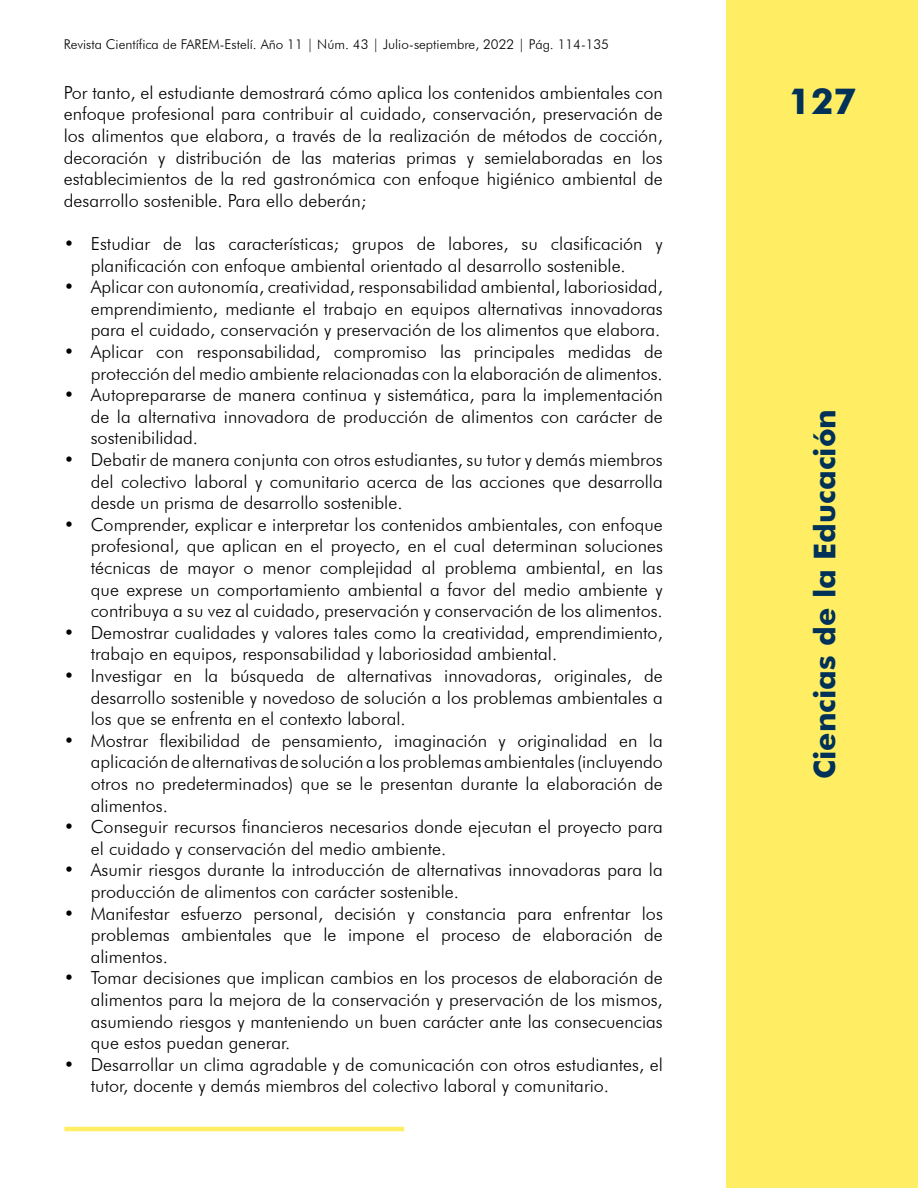
<style>
.page{position:relative;width:918px;height:1188px;background:#fff}
.page>*{position:absolute;margin:0;border:0;box-sizing:border-box;transform-origin:0 0}
.t1{font:700 36px "Futura BT";color:#003158}
.t2{font:700 30px "Futura BT";color:#003158}
.t3{font:300 18px/21.6px "Futura BT";color:#000;text-align:justify}
.t4{font:300 13.5px "Futura BT";color:#000}
</style>
<div class="page">
<div style="left:727px;top:0;width:191px;height:1188px;background:#ffee64"></div>
<hr style="left:64px;top:1127px;width:340px;height:4px;background:#ffee64">
<p class="t4" style="left:64px;top:36px;width:547px">Revista Científica de FAREM-Estelí. Año 11 | Núm. 43 | Julio-septiembre, 2022 | Pág. 114-135</p>
<p class="t3" style="left:64px;top:81px;width:601px">Por tanto, el estudiante demostrará cómo aplica los contenidos ambientales con enfoque profesional para contribuir al cuidado, conservación, preservación de los alimentos que elabora, a través de la realización de métodos de cocción, decoración y distribución de las materias primas y semielaboradas en los establecimientos de la red gastronómica con enfoque higiénico ambiental de desarrollo sostenible. Para ello deberán;</p>
<p class="t3" style="left:64px;top:233px;width:601px;text-align:center">• Estudiar de las características; grupos de labores, su clasificación y planificación con enfoque ambiental orientado al desarrollo sostenible.</p>
<p class="t3" style="left:91px;top:276px;width:574px;text-indent:-27px">• Aplicar con autonomía, creatividad, responsabilidad ambiental, laboriosidad, emprendimiento, mediante el trabajo en equipos alternativas innovadoras para el cuidado, conservación y preservación de los alimentos que elabora.</p>
<p class="t3" style="left:64px;top:341px;width:601px;text-align:right">• Aplicar con responsabilidad, compromiso las principales medidas de protección del medio ambiente relacionadas con la elaboración de alimentos.</p>
<p class="t3" style="left:91px;top:384px;width:574px;text-indent:-27px">• Autoprepararse de manera continua y sistemática, para la implementación de la alternativa innovadora de producción de alimentos con carácter de sostenibilidad.</p>
<p class="t3" style="left:91px;top:449px;width:574px;text-indent:-27px">• Debatir de manera conjunta con otros estudiantes, su tutor y demás miembros del colectivo laboral y comunitario acerca de las acciones que desarrolla desde un prisma de desarrollo sostenible.</p>
<p class="t3" style="left:91px;top:513px;width:574px;text-indent:-27px">• Comprender, explicar e interpretar los contenidos ambientales, con enfoque profesional, que aplican en el proyecto, en el cual determinan soluciones técnicas de mayor o menor complejidad al problema ambiental, en las que exprese un comportamiento ambiental a favor del medio ambiente y contribuya a su vez al cuidado, preservación y conservación de los alimentos.</p>
<p class="t3" style="left:91px;top:621px;width:574px;text-indent:-27px">• Demostrar cualidades y valores tales como la creatividad, emprendimiento, trabajo en equipos, responsabilidad y laboriosidad ambiental.</p>
<p class="t3" style="left:91px;top:665px;width:574px;text-indent:-27px">• Investigar en la búsqueda de alternativas innovadoras, originales, de desarrollo sostenible y novedoso de solución a los problemas ambientales a los que se enfrenta en el contexto laboral.</p>
<p class="t3" style="left:91px;top:729px;width:574px;text-indent:-27px">• Mostrar flexibilidad de pensamiento, imaginación y originalidad en la aplicación de alternativas de solución a los problemas ambientales (incluyendo otros no predeterminados) que se le presentan durante la elaboración de alimentos.</p>
<p class="t3" style="left:91px;top:816px;width:574px;text-indent:-27px">• Conseguir recursos financieros necesarios donde ejecutan el proyecto para el cuidado y conservación del medio ambiente.</p>
<p class="t3" style="left:91px;top:859px;width:574px;text-indent:-27px">• Asumir riesgos durante la introducción de alternativas innovadoras para la producción de alimentos con carácter sostenible.</p>
<p class="t3" style="left:91px;top:902px;width:574px;text-indent:-27px">• Manifestar esfuerzo personal, decisión y constancia para enfrentar los problemas ambientales que le impone el proceso de elaboración de alimentos.</p>
<p class="t3" style="left:91px;top:967px;width:574px;text-indent:-27px">• Tomar decisiones que implican cambios en los procesos de elaboración de alimentos para la mejora de la conservación y preservación de los mismos, asumiendo riesgos y manteniendo un buen carácter ante las consecuencias que estos puedan generar.</p>
<p class="t3" style="left:91px;top:1053px;width:574px;text-indent:-27px">• Desarrollar un clima agradable y de comunicación con otros estudiantes, el tutor, docente y demás miembros del colectivo laboral y comunitario.</p>
<h1 class="t1" style="left:789px;top:79px;width:69px">127</h1>
<h2 class="t2" style="left:807px;top:779px;width:371px;rotate:-90deg">Ciencias de la Educación</h2>
</div>
